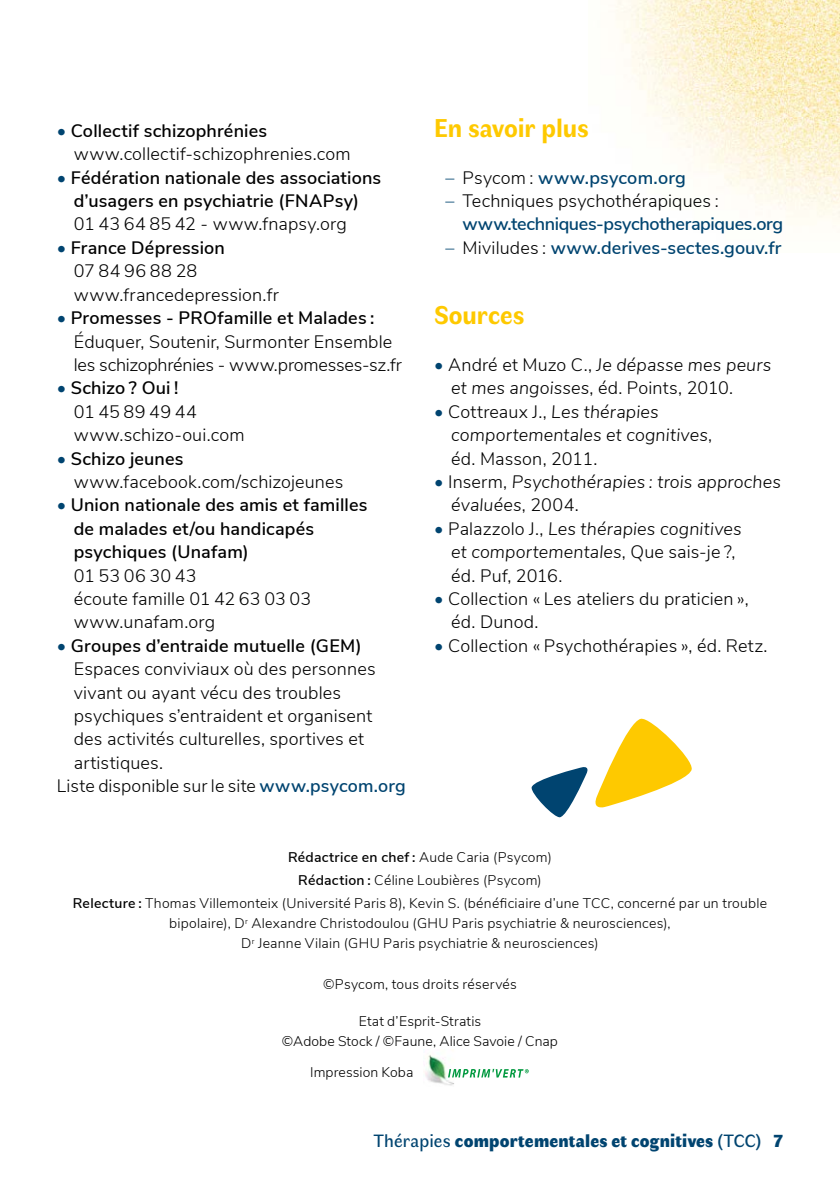
<style>
.page{position:relative;width:840px;height:1191px;background:#fff}
.page>*{position:absolute;margin:0;border:0;box-sizing:border-box;transform-origin:0 0}
.T1{font:700 26px "Faune Text";letter-spacing:-.005em;color:#fec900}
.puce1{font:300 18px/23.4px "Nunito Sans";letter-spacing:.01em;color:#000}
.puce1-2{font:italic 300 18px/23.4px "Nunito Sans";letter-spacing:.01em;color:#000}
.puce1-3{font:600 18px/23.4px "Nunito Sans";letter-spacing:.01em;color:#000}
.t1{font:600 18px/23.4px "Nunito Sans";letter-spacing:-.01em;color:#004470}
.t2{font:900 18px "Faune Display";letter-spacing:.01em;color:#004470}
.CORPS{font:300 18px "Nunito Sans";letter-spacing:.005em;color:#000}
.t3{font:600 18px "Nunito Sans";letter-spacing:.01em;color:#004470}
.CORPS-2{font:300 14px/20px "Nunito Sans";letter-spacing:.015em;color:#000;text-align:center}
.CORPS-3{font:600 14px "Nunito Sans";letter-spacing:.02em;color:#000}
.s1{color:#004470}
.s2{font-weight:600}
.s3{font-weight:300;color:#004470}
.s4{font-weight:300}
.s5{font-weight:600;color:#004470}
.s6{font-weight:300;color:#000}
.s7{font-style:normal;color:#004470}
.s8{font-style:normal}
.s9{font-family:"Faune Text";font-weight:400}
</style>
<div class="page">
<img style="left:615px;top:0;width:224px;height:226px">
<svg style="left:531px;top:718px;width:161px;height:100px"></svg>
<img style="left:423px;top:1049px;width:34px;height:37px">
<svg style="left:448px;top:1068px;width:80px;height:9px"></svg>
<p class="puce1" style="left:74px;top:118px;width:278px;text-indent:-17px"><span class="s1">•</span> <span class="s2">Collectif schizophrénies </span>www.collectif-schizophrenies.com</p>
<p class="puce1-3" style="left:74px;top:165px;width:309px;text-indent:-17px"><span class="s3">•</span> Fédération nationale des associations d’usagers en psychiatrie (FNAPsy)<br><span class="s4">01 43 64 85 42 - www.fnapsy.org</span></p>
<p class="puce1" style="left:74px;top:235px;width:206px;text-indent:-17px"><span class="s1">•</span> <span class="s2">France Dépression<br></span>07 84 96 88 28 www.francedepression.fr</p>
<p class="puce1" style="left:74px;top:305px;width:329px;text-indent:-17px"><span class="s1">•</span> <span class="s2">Promesses - PROfamille et Malades :<br></span>Éduquer, Soutenir, Surmonter Ensemble les schizophrénies - www.promesses-sz.fr</p>
<p class="puce1" style="left:74px;top:375px;width:172px;text-indent:-17px"><span class="s1">•</span> <span class="s2">Schizo ? Oui !<br></span>01 45 89 49 44 www.schizo-oui.com</p>
<p class="puce1" style="left:74px;top:445px;width:271px;text-indent:-17px"><span class="s1">•</span> <span class="s2">Schizo jeunes </span>www.facebook.com/schizojeunes</p>
<p class="puce1-3" style="left:74px;top:492px;width:295px;text-indent:-17px"><span class="s3">•</span> Union nationale des amis et familles de malades et/ou handicapés psychiques (Unafam)<br><span class="s4">01 53 06 30 43<br>écoute famille 01 42 63 03 03 www.unafam.org</span></p>
<p class="puce1" style="left:74px;top:633px;width:303px;text-indent:-17px"><span class="s1">•</span> <span class="s2">Groupes d’entraide mutuelle (GEM)<br></span>Espaces conviviaux où des personnes vivant ou ayant vécu des troubles psychiques s’entraident et organisent des activités culturelles, sportives et artistiques.</p>
<p class="CORPS" style="left:57px;top:773px;width:350px">Liste disponible sur le site <span class="s5">www.psycom.org</span></p>
<p class="T1" style="left:434px;top:110px;width:156px">En savoir plus</p>
<p class="t3" style="left:445px;top:164px;width:242px"><span class="s4">–</span> <span class="s6">Psycom :</span> www.psycom.org</p>
<p class="t1" style="left:462px;top:188px;width:322px;text-indent:-17px"><span class="s4">–</span> <span class="s6">Techniques psychothérapiques : </span>www.techniques-psychotherapiques.org</p>
<p class="t1" style="left:445px;top:235px;width:337px"><span class="s4">–</span> <span class="s6">Miviludes :</span> www.derives-sectes.gouv.fr</p>
<p class="T1" style="left:434px;top:297px;width:92px">Sources</p>
<p class="puce1-2" style="left:451px;top:352px;width:321px;text-indent:-17px"><span class="s7">•</span> <span class="s8">André et Muzo C.,</span> Je dépasse mes peurs et mes angoisses<span class="s8">, éd. Points, 2010.</span></p>
<p class="puce1-2" style="left:451px;top:399px;width:262px;text-indent:-17px"><span class="s7">•</span> <span class="s8">Cottreaux J.,</span> Les thérapies comportementales et cognitives<span class="s8">, éd. Masson, 2011.</span></p>
<p class="puce1-2" style="left:451px;top:469px;width:331px;text-indent:-17px"><span class="s7">•</span> <span class="s8">Inserm,</span> Psychothérapies : trois approches évaluées<span class="s8">, 2004.</span></p>
<p class="puce1-2" style="left:451px;top:516px;width:292px;text-indent:-17px"><span class="s7">•</span> <span class="s8">Palazzolo J.,</span> Les thérapies cognitives et comportementales<span class="s8">, Que sais-je ?, éd. Puf, 2016.</span></p>
<p class="puce1" style="left:451px;top:586px;width:299px;text-indent:-17px"><span class="s1">•</span> Collection « Les ateliers du praticien », éd. Dunod.</p>
<p class="puce1" style="left:434px;top:633px;width:335px"><span class="s1">•</span> Collection « Psychothérapies », éd. Retz.</p>
<p class="CORPS-3" style="left:288px;top:846px;width:265px">Rédactrice en chef : <span class="s4">Aude Caria (Psycom)</span></p>
<p class="CORPS-2" style="left:298px;top:869px;width:245px"><span class="s2">Rédaction :</span> Céline Loubières (Psycom)</p>
<p class="CORPS-2" style="left:73px;top:892px;width:695px"><span class="s2">Relecture :</span> Thomas Villemonteix (Université Paris 8), Kevin S. (bénéficiaire d’une TCC, concerné par un trouble bipolaire), D<sup>r</sup> Alexandre Christodoulou (GHU Paris psychiatrie &amp; neurosciences),<br>D<sup>r</sup> Jeanne Vilain (GHU Paris psychiatrie &amp; neurosciences)</p>
<p class="CORPS-2" style="left:323px;top:973px;width:195px">©Psycom, tous droits réservés</p>
<p class="CORPS-2" style="left:358px;top:1010px;width:124px">Etat d’Esprit-Stratis</p>
<p class="CORPS-2" style="left:282px;top:1030px;width:277px">©Adobe Stock / ©Faune, Alice Savoie / Cnap</p>
<p class="CORPS-2" style="left:310px;top:1061px;width:105px">Impression Koba</p>
<p class="t2" style="left:374px;top:1127px;width:410px"><span class="s9">Thérapies</span> comportementales et cognitives <span class="s9">(TCC)</span> 7</p>
</div>
